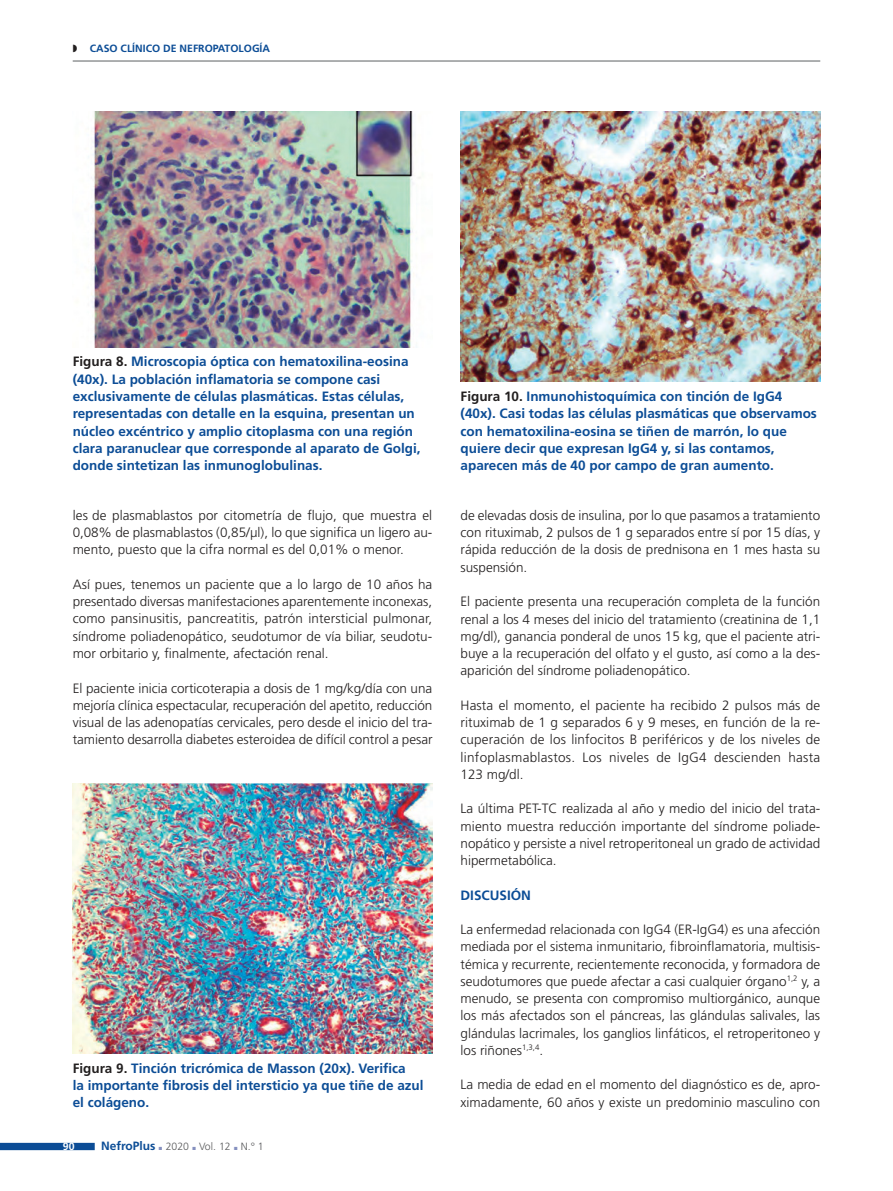
<style>
.page{position:relative;width:893px;height:1191px;background:#fff}
.page>*{position:absolute;margin:0;border:0;box-sizing:border-box;transform-origin:0 0}
.t1{font:300 13.5px/17.2px "Frutiger";color:#221f1f;text-align:justify}
.t2{font:700 13.5px/17.2px "Frutiger";color:#0c4d96}
.t3{font:700 12px "Frutiger";color:#0c4d96}
.t4{font:700 10.5px "Frutiger";color:#0c4d96}
.t5{font:300 10.5px "Frutiger";color:#57585a}
.t6{font:700 10.5px "Frutiger";color:#fff}
.s1{color:#221f1f}
.s2{color:#8590bf}
</style>
<div class="page">
<svg style="left:0;top:1142px;width:95px;height:8px"></svg>
<hr style="left:73px;top:60px;width:747px;height:2px;background:#939597">
<img style="left:461px;top:112px;width:359px;height:270px">
<img style="left:73px;top:783px;width:359px;height:270px">
<img style="left:88px;top:112px;width:333px;height:235px">
<p class="t4" style="left:73px;top:42px;width:199px"><span class="s1">◗◗</span> CASO CLÍNICO DE NEFROPATOLOGÍA</p>
<p class="t2" style="left:73px;top:353px;width:349px"><span class="s1">Figura 8.</span> Microscopia óptica con hematoxilina-eosina (40x). La población inflamatoria se compone casi exclusivamente de células plasmáticas. Estas células, representadas con detalle en la esquina, presentan un núcleo excéntrico y amplio citoplasma con una región clara paranuclear que corresponde al aparato de Golgi, donde sintetizan las inmunoglobulinas.</p>
<p class="t1" style="left:73px;top:507px;width:361px">les de plasmablastos por citometría de flujo, que muestra el 0,08% de plasmablastos (0,85/µl), lo que significa un ligero au&shy;mento, puesto que la cifra normal es del 0,01% o menor.</p>
<p class="t1" style="left:73px;top:576px;width:361px">Así pues, tenemos un paciente que a lo largo de 10 años ha presentado diversas manifestaciones aparentemente inconexas, como pansinusitis, pancreatitis, patrón intersticial pulmonar, síndrome poliadenopático, seudotumor de vía biliar, seudotu&shy;mor orbitario y, finalmente, afectación renal.</p>
<p class="t1" style="left:73px;top:680px;width:361px">El paciente inicia corticoterapia a dosis de 1 mg/kg/día con una mejoría clínica espectacular, recuperación del apetito, reducción visual de las adenopatías cervicales, pero desde el inicio del tra&shy;tamiento desarrolla diabetes esteroidea de difícil control a pesar</p>
<p class="t2" style="left:73px;top:1059px;width:352px"><span class="s1">Figura 9.</span> Tinción tricrómica de Masson (20x). Verifica<br>la importante fibrosis del intersticio ya que tiñe de azul el colágeno.</p>
<p class="t6" style="left:63px;top:1140px;width:13px">90</p>
<p class="t3" style="left:101px;top:1139px;width:56px">NefroPlus</p>
<p class="t5" style="left:159px;top:1142px;width:106px"><span class="s2">■</span> 2020 <span class="s2">■</span> Vol. 12 <span class="s2">■</span> N.° 1</p>
<p class="t2" style="left:461px;top:388px;width:358px"><span class="s1">Figura 10.</span> Inmunohistoquímica con tinción de IgG4 (40x). Casi todas las células plasmáticas que observamos con hematoxilina-eosina se tiñen de marrón, lo que quiere decir que expresan IgG4 y, si las contamos, aparecen más de 40 por campo de gran aumento.</p>
<p class="t1" style="left:460px;top:507px;width:361px">de elevadas dosis de insulina, por lo que pasamos a tratamiento con rituximab, 2 pulsos de 1 g separados entre sí por 15 días, y rápida reducción de la dosis de prednisona en 1 mes hasta su suspensión.</p>
<p class="t1" style="left:460px;top:594px;width:361px">El paciente presenta una recuperación completa de la función renal a los 4 meses del inicio del tratamiento (creatinina de 1,1 mg/dl), ganancia ponderal de unos 15 kg, que el paciente atri&shy;buye a la recuperación del olfato y el gusto, así como a la des&shy;aparición del síndrome poliadenopático.</p>
<p class="t1" style="left:460px;top:697px;width:361px">Hasta el momento, el paciente ha recibido 2 pulsos más de rituximab de 1 g separados 6 y 9 meses, en función de la re&shy;cuperación de los linfocitos B periféricos y de los niveles de linfoplasmablastos. Los niveles de IgG4 descienden hasta 123 mg/dl.</p>
<p class="t1" style="left:460px;top:801px;width:361px">La última PET-TC realizada al año y medio del inicio del trata&shy;miento muestra reducción importante del síndrome poliade&shy;nopático y persiste a nivel retroperitoneal un grado de actividad hipermetabólica.</p>
<p class="t2" style="left:460px;top:886px;width:72px">DISCUSIÓN</p>
<p class="t1" style="left:460px;top:921px;width:361px">La enfermedad relacionada con IgG4 (ER-IgG4) es una afección mediada por el sistema inmunitario, fibroinflamatoria, multisis&shy;témica y recurrente, recientemente reconocida, y formadora de seudotumores que puede afectar a casi cualquier órgano<sup>1,2</sup> y, a menudo, se presenta con compromiso multiorgánico, aunque los más afectados son el páncreas, las glándulas salivales, las glándulas lacrimales, los ganglios linfáticos, el retroperitoneo y los riñones<sup>1,3,4</sup>.</p>
<p class="t1" style="left:460px;top:1077px;width:361px">La media de edad en el momento del diagnóstico es de, apro&shy;ximadamente, 60 años y existe un predominio masculino con</p>
</div>
